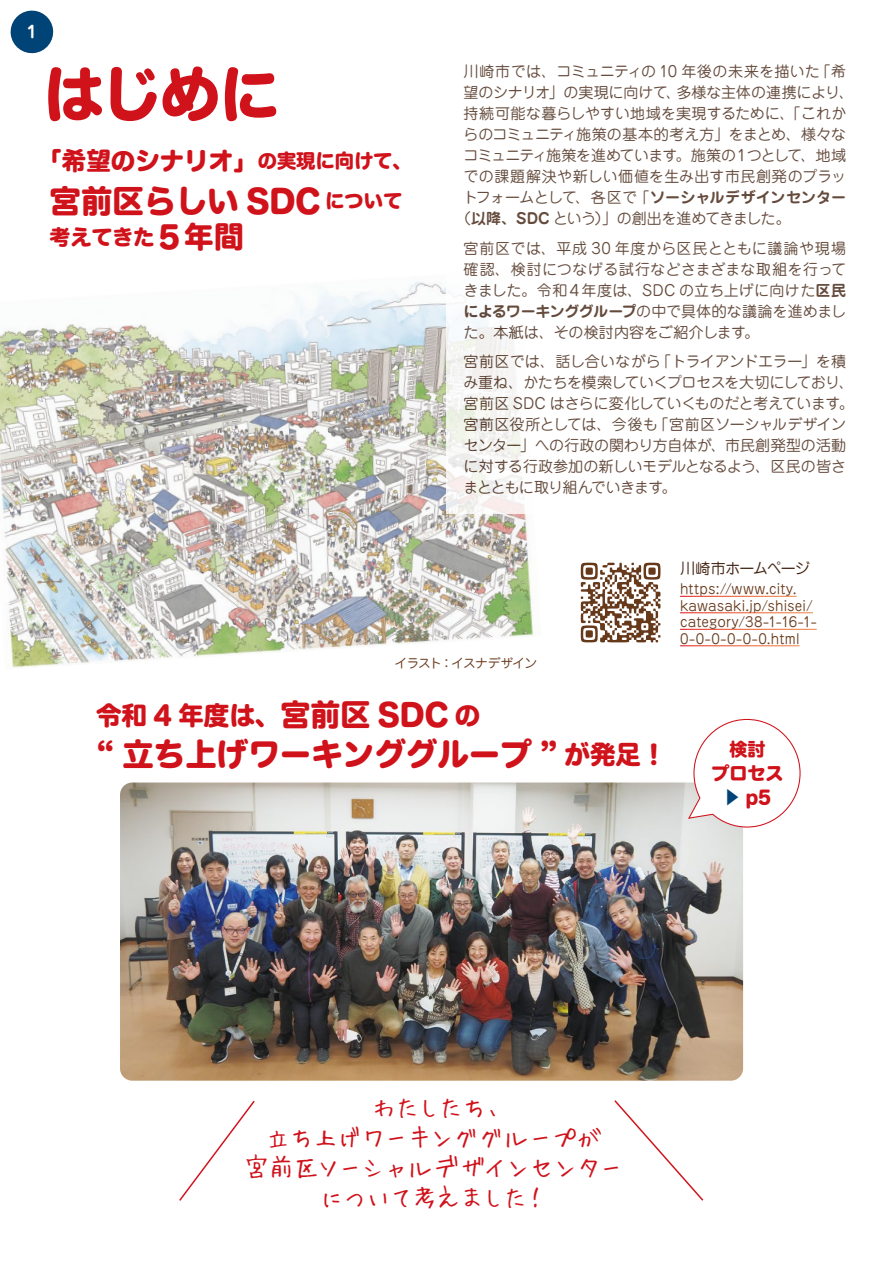
<style>
.page{position:relative;width:893px;height:1263px;background:#fff}
.page>*{position:absolute;margin:0;border:0;box-sizing:border-box;transform-origin:0 0}
.t1{font:60px "Hira Maru Std W8";color:#d0121b}
.t2{font:31.5px "Hira Maru Std W8";color:#d0121b}
.t3{font:25.5px/30px "Hui Font";letter-spacing:-.08em;color:#d0121b;text-align:center}
.t4{font:25.5px "Hira Maru Std W8";color:#d0121b}
.t5{font:24.45px "Hira Maru Std W8";color:#d0121b}
.t6{font:21px "Hira Maru Std W8";color:#d0121b}
.t7{font:18px/24px "Hira Maru Std W8";color:#d0121b;text-align:center}
.t8{font:700 16.5px "Jun 501 Pro";color:#fff}
.t9{font:15px/21px "Jun 201 Pro";letter-spacing:-.01em;color:#41210f;text-align:justify}
.t10{font:15px "Jun 201 Pro";letter-spacing:-.055em;color:#41210f}
.t11{font:15px "Jun 201 Pro";letter-spacing:-.05em;color:#41210f}
.t12{font:15px "Jun 201 Pro";letter-spacing:.015em;color:#41210f}
.t13{font:15px "Jun 201 Pro";letter-spacing:.025em;color:#41210f}
.t14{font:13.5px/16.5px "Jun 201 Pro";letter-spacing:.01em;color:#67391b}
.t15{font:12.75px "Jun 201 Pro";letter-spacing:-.07em;color:#67391b}
.s1{font-family:"Jun 501 Pro";font-weight:700}
.s2{font-size:19.2px}
.s3{font-size:29.7px}
.s4{font-size:30px}
.s5{font-size:25.5px}
.s6{font-family:"Jun 101 Pro";font-weight:300;color:#004377}
</style>
<div class="page">
<svg style="left:10px;top:10px;width:44px;height:44px"></svg>
<img style="left:0;top:281px;width:534px;height:387px">
<div style="left:446px;top:64px;width:404px;height:449px;background:#fff"></div>
<svg style="left:581px;top:563px;width:79px;height:79px"></svg>
<img style="left:120px;top:782px;width:623px;height:299px">
<svg style="left:687px;top:718px;width:114px;height:110px"></svg>
<svg style="left:179px;top:1100px;width:76px;height:101px"></svg>
<svg style="left:614px;top:1100px;width:90px;height:101px"></svg>
<p class="t8" style="left:27px;top:19px;width:12px">1</p>
<h1 class="t1" style="left:43px;top:48px;width:237px">はじめに</h1>
<p class="t12" style="left:463px;top:59px;width:384px">川崎市では、コミュニティの 10 年後の未来を描いた「希</p>
<p class="t9" style="left:463px;top:80px;width:392px">望のシナリオ」の実現に向けて、多様な主体の連携により、</p>
<p class="t9" style="left:463px;top:101px;width:384px">持続可能な暮らしやすい地域を実現するために、「これか</p>
<p class="t9" style="left:463px;top:122px;width:384px">らのコミュニティ施策の基本的考え方」をまとめ、様々な</p>
<p class="t11" style="left:463px;top:143px;width:384px">コミュニティ施策を進めています。施策の１つとして、地域</p>
<p class="t13" style="left:463px;top:164px;width:384px">での課題解決や新しい価値を生み出す市民創発のプラッ</p>
<p class="t10" style="left:463px;top:185px;width:384px">トフォームとして、各区で「<span class="s1">ソーシャルデザインセンター</span></p>
<p class="t10" style="left:456px;top:206px;width:336px">（<span class="s1">以降、SDC</span> という）」の創出を進めてきました。</p>
<p class="t9" style="left:463px;top:236px;width:384px">宮前区では、平成 30 年度から区民とともに議論や現場確認、検討につなげる試行などさまざまな取組を行ってきました。令和４年度は、SDC の立ち上げに向けた<span class="s1">区民によるワーキンググループ</span>の中で具体的な議論を進めました。本紙は、その検討内容をご紹介します。</p>
<p class="t9" style="left:463px;top:349px;width:392px;text-align:left">宮前区では、話し合いながら「トライアンドエラー」を積み重ね、かたちを模索していくプロセスを大切にしており、宮前区 SDC はさらに変化していくものだと考えています。宮前区役所としては、今後も「宮前区ソーシャルデザインセンター」への行政の関わり方自体が、市民創発型の活動に対する行政参加の新しいモデルとなるよう、区民の皆さまとともに取り組んでいきます。</p>
<h3 class="t5" style="left:37px;top:142px;width:376px">「希望のシナリオ」<span class="s2">の実現に向けて、</span></h3>
<h2 class="t2" style="left:50px;top:177px;width:354px">宮前区らしい SDC <span class="s2">について</span></h2>
<h3 class="t6" style="left:50px;top:220px;width:196px">考えてきた<span class="s3">５年間</span></h3>
<p class="t15" style="left:395px;top:653px;width:144px">イラスト：イスナデザイン</p>
<h3 class="t4" style="left:96px;top:695px;width:386px">令和 4 年度は、<span class="s4">宮前区 SDC</span> の</h3>
<h2 class="t2" style="left:96px;top:730px;width:572px">“ 立ち上げワーキンググループ ” <span class="s5">が発足！</span></h2>
<p class="t10" style="left:680px;top:557px;width:131px">川崎市ホームページ</p>
<p class="t14" style="left:680px;top:579px;width:138px">https://www.city. kawasaki.jp/shisei/ category/38-1-16-1-<br>0-0-0-0-0-0.html</p>
<p class="t7" style="left:711px;top:738px;width:73px">検討<br>プロセス<span class="s6">▶</span> p5</p>
<h3 class="t3" style="left:244px;top:1091px;width:381px">わたしたち、<br>立ち上げワーキンググループが<br>宮前区ソーシャルデザインセンターについて考えました！</h3>
</div>
